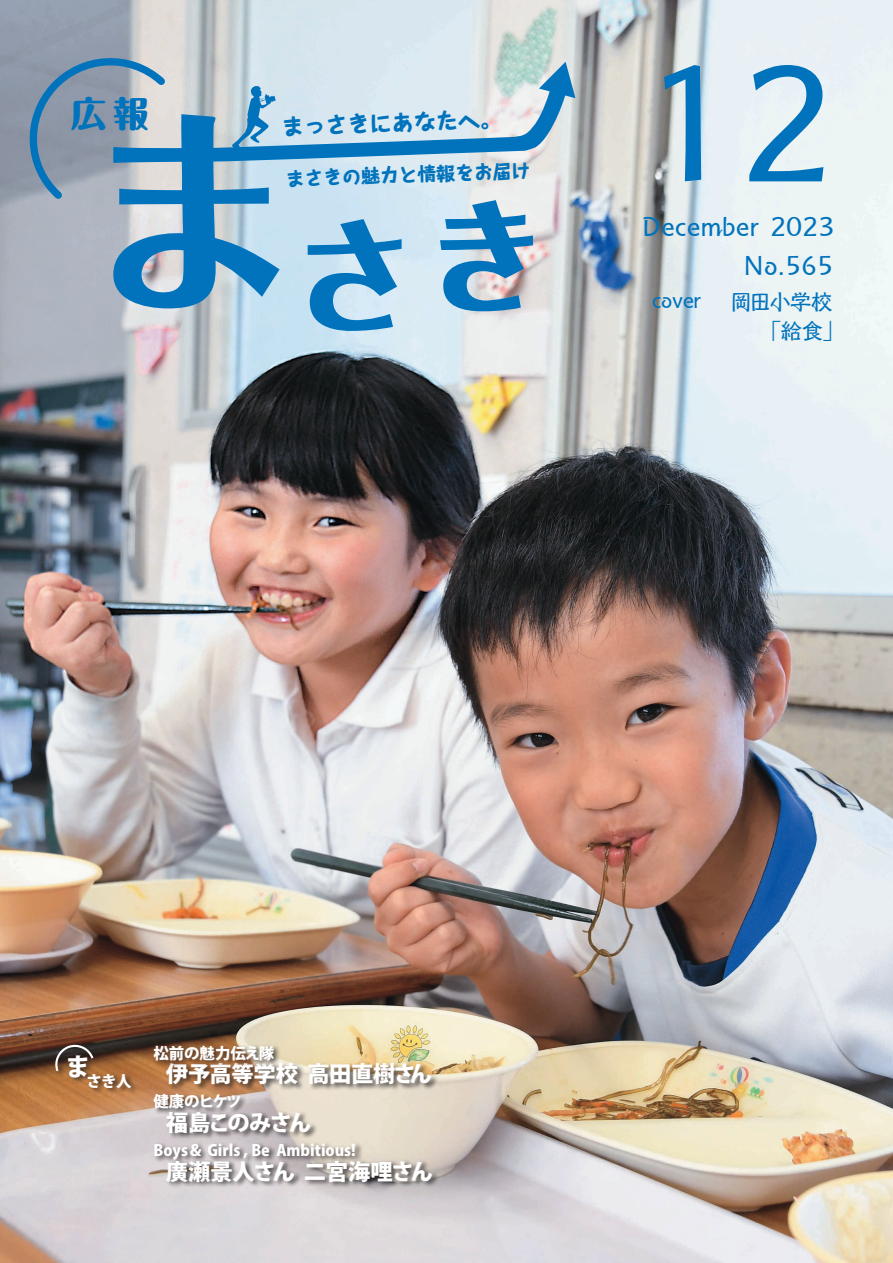
<style>
.page{position:relative;width:893px;height:1263px;background:#fff}
.page>*{position:absolute;margin:0;border:0;box-sizing:border-box;transform-origin:0 0}
.t1{font:155.4px "Kumoya Std";color:#0073bc}
.t2{font:800 124.05px "Folk Pro";color:#0073bc}
.t3{font:800 35.25px "Maru Fo Pro";color:#0073bc}
.t4{font:25.5px/39px "Kumoya Std";color:#0073bc;text-align:right}
.t5{font:800 24.75px "Koz Go Pro";color:#fff}
.t6{font:800 22.35px/48.6px "Koz Go Pro";letter-spacing:-.015em;color:#fff}
.t7{font:800 22.05px "Taka Hand Std";color:#0073bc}
.t8{font:21.3px "Kumoya Std";letter-spacing:-.04em;color:#0073bc}
.t9{font:800 18.75px "Taka Hand Std";color:#0073bc}
.t10{font:800 15.45px "Koz Go Pro";color:#fff}
</style>
<div class="page">
<img style="left:0;top:0;width:893px;height:1263px">
<svg style="left:113px;top:86px;width:454px;height:222px;background:#aecde0"></svg>
<svg style="left:539px;top:62px;width:36px;height:36px"></svg>
<svg style="left:26px;top:51px;width:146px;height:155px;background:#8da3b7"></svg>
<svg style="left:232px;top:85px;width:44px;height:66px;background:#87b8d6"></svg>
<div style="left:165px;top:1061px;width:274px;height:30px;background:#231f20;opacity:.77"></div>
<div style="left:153px;top:1043px;width:129px;height:24px;background:#231f20;opacity:.77"></div>
<div style="left:153px;top:1142px;width:210px;height:24px;background:#231f20;opacity:.77"></div>
<div style="left:67px;top:1053px;width:28px;height:31px;background:#231f20;opacity:.77"></div>
<div style="left:87px;top:1072px;width:52px;height:23px;background:#231f20;opacity:.77"></div>
<div style="left:153px;top:1092px;width:95px;height:24px;background:#231f20;opacity:.77"></div>
<div style="left:166px;top:1110px;width:152px;height:30px;background:#231f20;opacity:.77"></div>
<div style="left:54px;top:1043px;width:47px;height:35px;background:#231f20;opacity:.77"></div>
<svg style="left:54px;top:1043px;width:41px;height:30px"></svg>
<div style="left:166px;top:1158px;width:274px;height:31px;background:#231f20;opacity:.77"></div>
<h3 class="t3" style="left:71px;top:85px;width:79px">広報</h3>
<h3 class="t7" style="left:281px;top:111px;width:222px;rotate:-2deg">まっさきにあなたへ。</h3>
<p class="t9" style="left:286px;top:166px;width:246px;rotate:-2deg">まさきの魅力と情報をお届け</p>
<h2 class="t2" style="left:292px;top:161px;width:258px">さき</h2>
<h1 class="t1" style="left:640px;top:6px;width:197px">12</h1>
<h3 class="t4" style="left:642px;top:204px;width:194px">December 2023<br>No.565</h3>
<h3 class="t8" style="left:710px;top:286px;width:124px">　岡田小学校</h3>
<h3 class="t8" style="left:652px;top:284px;width:51px">cover</h3>
<h3 class="t8" style="left:771px;top:315px;width:64px">｢給食「</h3>
<h3 class="t5" style="left:65px;top:1050px;width:26px">ま</h3>
<p class="t10" style="left:87px;top:1071px;width:47px">さき人</p>
<p class="t10" style="left:153px;top:1043px;width:122px">松前の魅力伝え隊</p>
<h3 class="t6" style="left:166px;top:1051px;width:268px">伊予高等学校高田直樹さん</h3>
<p class="t10" style="left:153px;top:1091px;width:90px">健康のヒケツ</p>
<h3 class="t6" style="left:166px;top:1100px;width:269px">福島このみさん<br>葊瀬景人さん二宮海哩さん</h3>
<p class="t10" style="left:153px;top:1140px;width:204px">Boys＆ Girls , Be Ambitious!</p>
</div>
